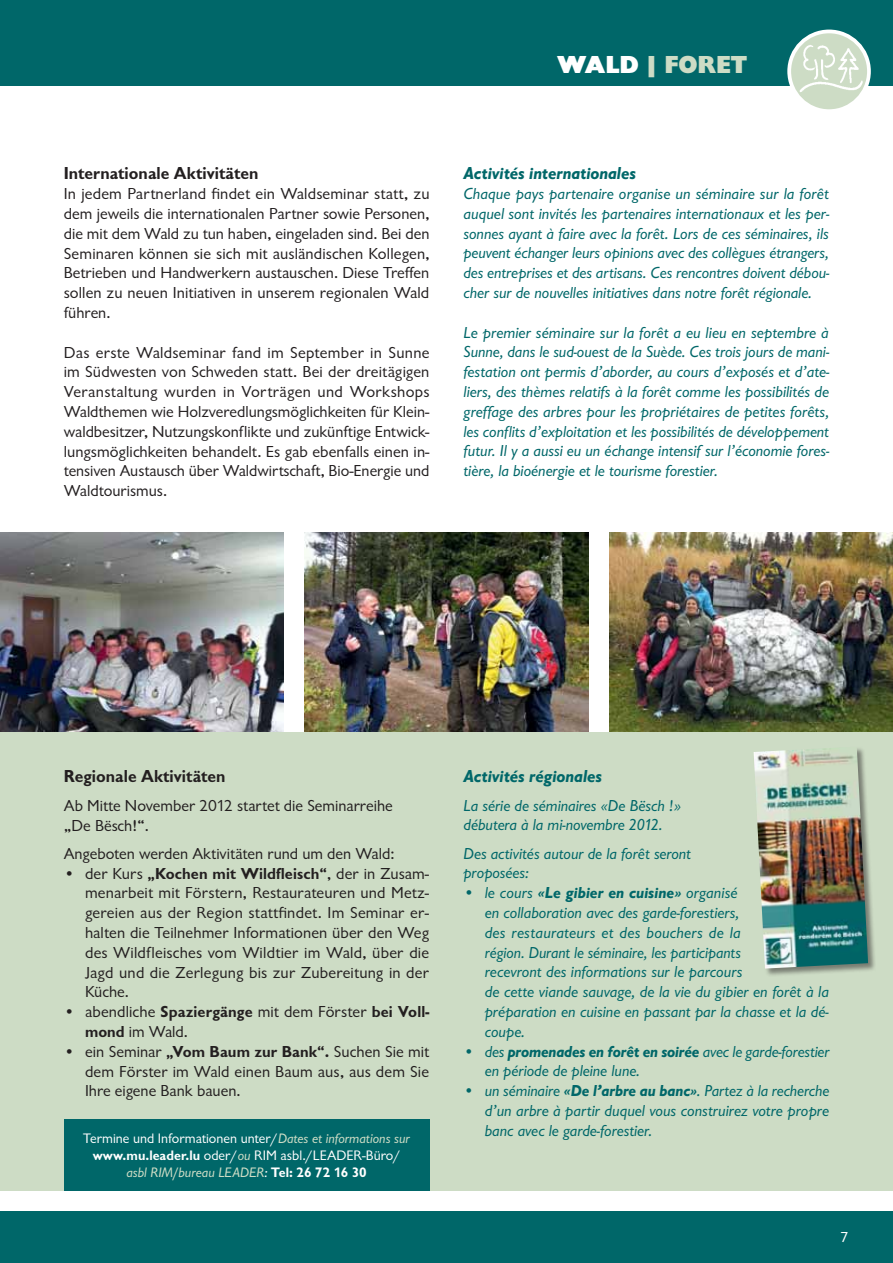
<style>
.page{position:relative;width:893px;height:1263px;background:#fff}
.page>*{position:absolute;margin:0;border:0;box-sizing:border-box;transform-origin:0 0}
.t1{font:800 25.5px "Chantilly";color:#cddcc5}
.t2{font:700 18px "Chantilly";color:#231f20}
.t3{font:italic 700 18px "Chantilly";color:#006769}
.t4{font:italic 16.5px/19.8px "Chantilly";color:#006769}
.t5{font:16.5px/19.8px "Chantilly";color:#231f20;text-align:justify}
.t6{font:15px "Chantilly";color:#fff}
.t7{font:14.25px/17.1px "Chantilly";color:#fff;text-align:center}
.s1{color:#fff}
.s2{font-weight:700}
.s3{font-style:italic;color:#cddcc5}
.s4{font-style:italic}
</style>
<div class="page">
<div style="left:0;top:1212px;width:893px;height:51px;background:#006769"></div>
<div style="left:0;top:0;width:893px;height:85px;background:#006769"></div>
<img style="left:305px;top:533px;width:283px;height:199px">
<img style="left:609px;top:533px;width:284px;height:199px">
<img style="left:0;top:533px;width:283px;height:199px">
<svg style="left:789px;top:31px;width:80px;height:80px"></svg>
<div style="left:787px;top:30px;width:84px;height:83px;border:4px solid #fff;border-radius:50%"></div>
<img style="left:794px;top:40px;width:72px;height:58px">
<div style="left:0;top:732px;width:893px;height:459px;background:#cddcc5"></div>
<div style="left:64px;top:1119px;width:365px;height:72px;background:#006769"></div>
<div style="left:753px;top:746px;width:123px;height:231px;background:#231f20;opacity:.5"></div>
<img style="left:754px;top:747px;width:114px;height:221px">
<h1 class="t1" style="left:557px;top:50px;width:191px"><span class="s1">WALD</span> | FORET</h1>
<p class="t2" style="left:64px;top:163px;width:196px">Internationale Aktivitäten</p>
<p class="t5" style="left:64px;top:184px;width:367px">In jedem Partnerland findet ein Waldseminar statt, zu dem jeweils die internationalen Partner sowie Personen, die mit dem Wald zu tun haben, eingeladen sind. Bei den Seminaren können sie sich mit ausländischen Kollegen, Betrieben und Handwerkern austauschen. Diese Treffen sollen zu neuen Initiativen in unserem regionalen Wald führen.</p>
<p class="t5" style="left:64px;top:342px;width:367px">Das erste Waldseminar fand im September in Sunne im Südwesten von Schweden statt. Bei der dreitägigen Veranstaltung wurden in Vorträgen und Workshops Waldthemen wie Holzveredlungsmöglichkeiten für Klein&shy;waldbesitzer, Nutzungskonflikte und zukünftige Entwick&shy;lungsmöglichkeiten behandelt. Es gab ebenfalls einen in&shy;tensiven Austausch über Waldwirtschaft, Bio-Energie und Waldtourismus.</p>
<p class="t3" style="left:463px;top:163px;width:174px">Activités internationales</p>
<p class="t4" style="left:463px;top:184px;width:367px;text-align:justify">Chaque pays partenaire organise un séminaire sur la forêt auquel sont invités les partenaires internationaux et les per&shy;sonnes ayant à faire avec la forêt. Lors de ces séminaires, ils peuvent échanger leurs opinions avec des collègues étrangers, des entreprises et des artisans. Ces rencontres doivent débou&shy;cher sur de nouvelles initiatives dans notre forêt régionale.</p>
<p class="t4" style="left:463px;top:322px;width:367px;text-align:justify">Le premier séminaire sur la forêt a eu lieu en septembre à Sunne, dans le sud-ouest de la Suède. Ces trois jours de mani&shy;festation ont permis d’aborder, au cours d’exposés et d’ate&shy;liers, des thèmes relatifs à la forêt comme les possibilités de greffage des arbres pour les propriétaires de petites forêts, les conflits d’exploitation et les possibilités de développement futur. Il y a aussi eu un échange intensif sur l’économie fores&shy;tière, la bioénergie et le tourisme forestier.</p>
<p class="t2" style="left:64px;top:766px;width:163px">Regionale Aktivitäten</p>
<p class="t5" style="left:64px;top:796px;width:331px">Ab Mitte November 2012 startet die Seminarreihe „De Bësch!“.</p>
<p class="t5" style="left:64px;top:844px;width:332px">Angeboten werden Aktivitäten rund um den Wald:</p>
<p class="t5" style="left:85px;top:863px;width:346px;text-indent:-21px">• der Kurs <span class="s2">„Kochen mit Wildfleisch“</span>, der in Zusam&shy;menarbeit mit Förstern, Restaurateuren und Metz&shy;gereien aus der Region stattfindet. Im Seminar er&shy;halten die Teilnehmer Informationen über den Weg des Wildfleisches vom Wildtier im Wald, über die Jagd und die Zerlegung bis zur Zubereitung in der Küche.</p>
<p class="t5" style="left:85px;top:1002px;width:346px;text-indent:-21px">• abendliche <span class="s2">Spaziergänge</span> mit dem Förster <span class="s2">bei Voll&shy;mond</span> im Wald.</p>
<p class="t5" style="left:85px;top:1042px;width:346px;text-indent:-21px">• ein Seminar <span class="s2">„Vom Baum zur Bank“.</span> Suchen Sie mit dem Förster im Wald einen Baum aus, aus dem Sie Ihre eigene Bank bauen.</p>
<p class="t7" style="left:83px;top:1129px;width:328px">Termine und Informationen unter/<span class="s3">Dates et informations sur </span><span class="s2">www.mu.leader.lu</span> oder/<span class="s3">ou</span> RIM asbl./LEADER-Büro/ <span class="s3">asbl RIM/bureau LEADER</span><span class="s4">:</span> <span class="s2">Tel: 26 72 16 30</span></p>
<p class="t3" style="left:463px;top:766px;width:140px">Activités régionales</p>
<p class="t4" style="left:463px;top:795px;width:219px">La série de séminaires «De Bësch !» débutera à la mi-novembre 2012.</p>
<p class="t4" style="left:463px;top:843px;width:229px">Des activités autour de la forêt seront proposées:</p>
<p class="t4" style="left:485px;top:883px;width:346px;text-indent:-21px">• le cours <span class="s2">«Le gibier en cuisine»</span> organisé<br>en collaboration avec des garde-forestiers,<br>des restaurateurs et des bouchers de la<br>région. Durant le séminaire, les participants<br>recevront des informations sur le parcours<br>de cette viande sauvage, de la vie du gibier en forêt à la préparation en cuisine en passant par la chasse et la dé&shy;coupe.</p>
<p class="t4" style="left:485px;top:1041px;width:346px;text-indent:-21px">• des <span class="s2">promenades en forêt en soirée</span> avec le garde-forestier en période de pleine lune.</p>
<p class="t4" style="left:485px;top:1081px;width:346px;text-align:justify;text-indent:-21px">• un séminaire <span class="s2">«De l’arbre au banc»</span>. Partez à la recherche d’un arbre à partir duquel vous construirez votre propre banc avec le garde-forestier.</p>
<p class="t6" style="left:840px;top:1229px;width:9px">7</p>
</div>
